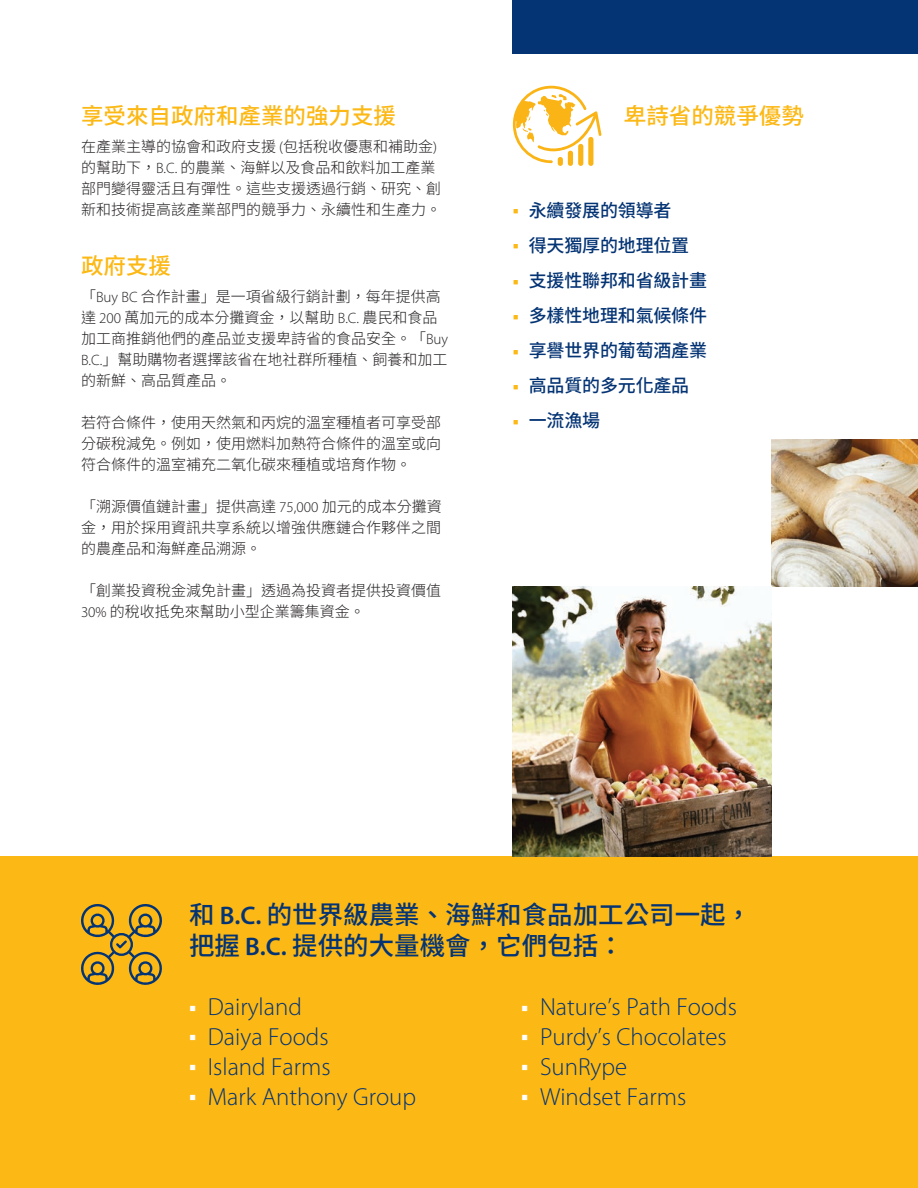
<style>
.page{position:relative;width:918px;height:1188px;background:#fff}
.page>*{position:absolute;margin:0;border:0;box-sizing:border-box;transform-origin:0 0}
.t1{font:500 25.5px/30.6px "Noto Sans CJ Ktc";color:#053474}
.t2{font:300 24.75px "Myriad Pro";color:#053474}
.t3{font:500 22.5px "Noto Sans CJ Ktc";color:#fcb814}
.t4{font:500 18px "Noto Sans CJ Ktc";letter-spacing:-.01em;color:#053474}
.t5{font:300 15px/21px "Noto Sans CJ Ktc";color:#231f20}
.s1{font-family:"Myriad Pro"}
.s2{font-family:"Minion Pro";font-weight:700;font-size:15px;color:#fcb814}
.s3{font-family:"Myriad Pro";font-weight:600}
.s4{font-family:"Minion Pro";font-weight:700;font-size:17.85px;color:#fff}
</style>
<div class="page">
<div style="left:0;top:856px;width:918px;height:332px;background:#fcb814"></div>
<div style="left:513px;top:0;width:405px;height:54px;background:#053474"></div>
<img style="left:771px;top:440px;width:147px;height:146px">
<img style="left:513px;top:586px;width:258px;height:270px">
<svg style="left:81px;top:904px;width:81px;height:81px"></svg>
<div style="left:558px;top:157px;width:5px;height:9px;background:#fbb416;border-radius:3px"></div>
<div style="left:568px;top:151px;width:5px;height:15px;background:#fbb416;border-radius:3px"></div>
<div style="left:578px;top:144px;width:5px;height:22px;background:#fbb416;border-radius:3px"></div>
<div style="left:588px;top:137px;width:5px;height:29px;background:#fbb416;border-radius:3px"></div>
<svg style="left:513px;top:86px;width:89px;height:77px"></svg>
<p class="t3" style="left:81px;top:104px;width:316px">享受來自政府和產業的強力支援</p>
<p class="t5" style="left:81px;top:137px;width:361px">在產業主導的協會和政府支援 <span class="s1">(</span>包括稅收優惠和補助金<span class="s1">)</span>的幫助下，<span class="s1">B.C.</span> 的農業、海鮮以及食品和飲料加工產業部門變得靈活且有彈性。這些支援透過行銷、研究、創新和技術提高該產業部門的競爭力、永續性和生產力。</p>
<p class="t3" style="left:81px;top:253px;width:91px">政府支援</p>
<p class="t5" style="left:81px;top:286px;width:369px">「<span class="s1">Buy BC</span> 合作計畫」是一項省級行銷計劃，每年提供高達 <span class="s1">200</span> 萬加元的成本分攤資金，以幫助 <span class="s1">B.C.</span> 農民和食品加工商推銷他們的產品並支援卑詩省的食品安全。「<span class="s1">Buy<br>B.C.</span>」幫助購物者選擇該省在地社群所種植、飼養和加工的新鮮、高品質產品。</p>
<p class="t5" style="left:81px;top:412px;width:361px;text-align:justify">若符合條件，使用天然氣和丙烷的溫室種植者可享受部分碳稅減免。例如，使用燃料加熱符合條件的溫室或向符合條件的溫室補充二氧化碳來種植或培育作物。</p>
<p class="t5" style="left:81px;top:496px;width:362px;text-align:justify">「溯源價值鏈計畫」提供高達 <span class="s1">75,000</span> 加元的成本分攤資金，用於採用資訊共享系統以增強供應鏈合作夥伴之間的農產品和海鮮產品溯源。</p>
<p class="t5" style="left:81px;top:580px;width:361px">「創業投資稅金減免計畫」透過為投資者提供投資價值<br><span class="s1">30%</span> 的稅收抵免來幫助小型企業籌集資金。</p>
<p class="t3" style="left:624px;top:104px;width:181px">卑詩省的競爭優勢</p>
<p class="t4" style="left:513px;top:200px;width:160px"><span class="s2">■</span> 永續發展的領導者</p>
<p class="t4" style="left:513px;top:235px;width:178px"><span class="s2">■</span> 得天獨厚的地理位置</p>
<p class="t4" style="left:513px;top:270px;width:196px"><span class="s2">■</span> 支援性聯邦和省級計畫</p>
<p class="t4" style="left:513px;top:305px;width:196px"><span class="s2">■</span> 多樣性地理和氣候條件</p>
<p class="t4" style="left:513px;top:341px;width:196px"><span class="s2">■</span> 享譽世界的葡萄酒產業</p>
<p class="t4" style="left:513px;top:376px;width:178px"><span class="s2">■</span> 高品質的多元化產品</p>
<p class="t4" style="left:513px;top:411px;width:89px"><span class="s2">■</span> 一流漁場</p>
<p class="t1" style="left:189px;top:900px;width:564px">和 <span class="s3">B.C.</span> 的世界級農業、海鮮和食品加工公司一起，把握 <span class="s3">B.C.</span> 提供的大量機會，它們包括：</p>
<p class="t2" style="left:189px;top:992px;width:114px"><span class="s4">■</span> Dairyland</p>
<p class="t2" style="left:189px;top:1022px;width:141px"><span class="s4">■</span> Daiya Foods</p>
<p class="t2" style="left:189px;top:1052px;width:143px"><span class="s4">■</span> Island Farms</p>
<p class="t2" style="left:189px;top:1081px;width:229px"><span class="s4">■</span> Mark Anthony Group</p>
<p class="t2" style="left:521px;top:992px;width:217px"><span class="s4">■</span> Nature’s Path Foods</p>
<p class="t2" style="left:521px;top:1022px;width:207px"><span class="s4">■</span> Purdy’s Chocolates</p>
<p class="t2" style="left:521px;top:1052px;width:108px"><span class="s4">■</span> SunRype</p>
<p class="t2" style="left:521px;top:1081px;width:167px"><span class="s4">■</span> Windset Farms</p>
</div>
